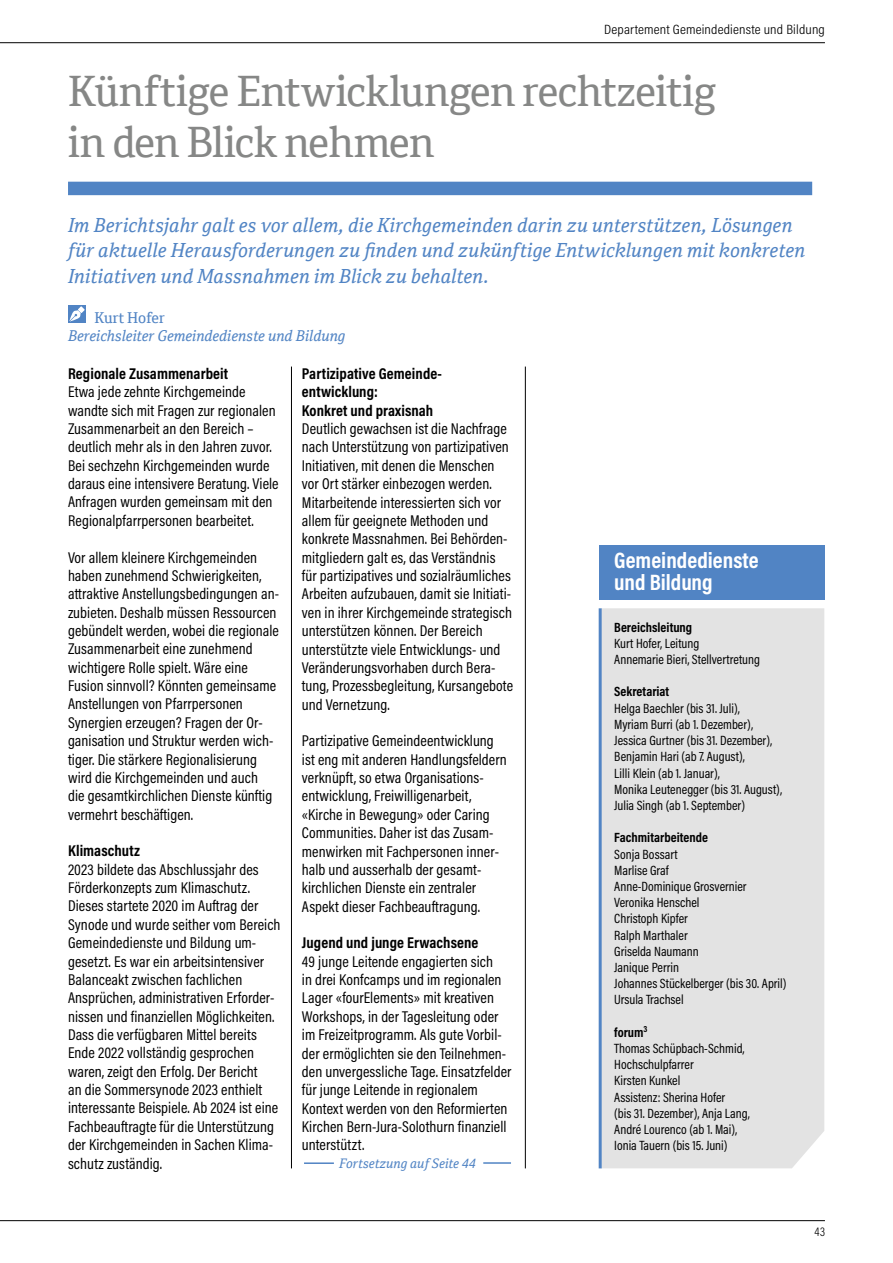
<style>
.page{position:relative;width:893px;height:1263px;background:#fff}
.page>*{position:absolute;margin:0;border:0;box-sizing:border-box;transform-origin:0 0}
.t1{font:42px/50.4px "Cordale";letter-spacing:-.015em;color:#868786}
.t2{font:700 22.5px/22.5px "Acumin Pro Cond";color:#fff}
.t3{font:italic 19.5px/25.5px "Cordale";letter-spacing:.005em;color:#5184c4}
.t4{font:15.75px/18.3px "Acumin Pro Cond";letter-spacing:.005em;color:#000}
.t5{font:700 15.75px/18.3px "Acumin Pro Cond";letter-spacing:.005em;color:#000}
.t6{font:italic 15px "Cordale";color:#5184c4}
.t7{font:15px "Cordale";color:#5184c4}
.t8{font:13.5px/16.2px "Acumin Pro Cond";color:#000}
.t9{font:700 13.5px "Acumin Pro Cond";color:#000}
.t10{font:300 13.5px "Acumin Pro Cond";letter-spacing:.01em;color:#000;scale:1.1 1}
.t11{font:italic 13.2px "Cordale";color:#5184c4}
.t12{font:300 12.75px "Acumin Pro Cond";color:#000}
.s1{font-weight:700}
</style>
<div class="page">
<hr style="left:0;top:1220px;width:825px;height:1px;background:#000">
<hr style="left:0;top:42px;width:825px;height:1px;background:#000">
<div style="left:68px;top:182px;width:744px;height:13px;background:#5184c4"></div>
<div style="left:68px;top:305px;width:17px;height:18px;background:#5184c4"></div>
<svg style="left:69px;top:310px;width:12px;height:12px"></svg>
<svg style="left:78px;top:306px;width:7px;height:7px"></svg>
<div style="left:602px;top:608px;width:222px;height:560px;background:#e3e3e3"></div>
<div style="left:599px;top:545px;width:225px;height:55px;background:#5184c4"></div>
<hr style="left:599px;top:608px;width:3px;height:560px;background:#5184c4">
<hr style="left:291px;top:367px;width:1px;height:801px;background:#000">
<hr style="left:525px;top:367px;width:1px;height:801px;background:#000">
<hr style="left:304px;top:1162px;width:30px;height:2px;background:#5184c4">
<hr style="left:483px;top:1162px;width:28px;height:2px;background:#5184c4">
<p class="t10" style="left:604px;top:21px;width:202px">Departement Gemeindedienste und Bildung</p>
<h1 class="t1" style="left:68px;top:67px;width:650px">Künftige Entwicklungen rechtzeitig in den Blick nehmen</h1>
<p class="t3" style="left:68px;top:212px;width:739px">Im Berichtsjahr galt es vor allem, die Kirchgemeinden darin zu unterstützen, Lösungen für aktuelle Herausforderungen zu finden und zukünftige Entwicklungen mit konkreten<br>Initiativen und Massnahmen im Blick zu behalten.</p>
<p class="t7" style="left:95px;top:309px;width:72px">Kurt Hofer</p>
<p class="t6" style="left:68px;top:327px;width:279px">Bereichsleiter Gemeindedienste und Bildung</p>
<p class="t5" style="left:68px;top:364px;width:162px">Regionale Zusammenarbeit</p>
<p class="t4" style="left:68px;top:382px;width:212px">Etwa jede zehnte Kirchgemeinde wandte sich mit Fragen zur regionalen Zusammenarbeit an den Bereich – deutlich mehr als in den Jahren zuvor.<br>Bei sechzehn Kirchgemeinden wurde daraus eine intensivere Beratung. Viele Anfragen wurden gemeinsam mit den Regionalpfarrpersonen bearbeitet.</p>
<p class="t4" style="left:68px;top:548px;width:212px">Vor allem kleinere Kirchgemeinden haben zunehmend Schwierigkeiten, attraktive Anstellungsbedingungen an&shy;zubieten. Deshalb müssen Ressourcen gebündelt werden, wobei die regionale Zusammenarbeit eine zunehmend wichtigere Rolle spielt. Wäre eine Fusion sinnvoll? Könnten gemeinsame Anstellungen von Pfarrpersonen Synergien erzeugen? Fragen der Or&shy;ganisation und Struktur werden wich&shy;tiger. Die stärkere Regionalisierung wird die Kirchgemeinden und auch<br>die gesamtkirchlichen Dienste künftig vermehrt beschäftigen.</p>
<p class="t5" style="left:68px;top:841px;width:74px">Klimaschutz</p>
<p class="t4" style="left:68px;top:860px;width:214px">2023 bildete das Abschlussjahr des Förderkonzepts zum Klimaschutz.<br>Dieses startete 2020 im Auftrag der Synode und wurde seither vom Bereich Gemeindedienste und Bildung um&shy;gesetzt. Es war ein arbeitsintensiver Balanceakt zwischen fachlichen Ansprüchen, administrativen Erforder&shy;nissen und finanziellen Möglichkeiten.<br>Dass die verfügbaren Mittel bereits Ende 2022 vollständig gesprochen waren, zeigt den Erfolg. Der Bericht<br>an die Sommersynode 2023 enthielt interessante Beispiele. Ab 2024 ist eine Fachbeauftragte für die Unterstützung der Kirchgemeinden in Sachen Klima&shy;schutz zuständig.</p>
<p class="t5" style="left:302px;top:364px;width:142px">Partizipative Gemeinde&shy;entwicklung:<br>Konkret und praxisnah</p>
<p class="t4" style="left:302px;top:419px;width:213px">Deutlich gewachsen ist die Nachfrage nach Unterstützung von partizipativen Initiativen, mit denen die Menschen vor Ort stärker einbezogen werden.<br>Mitarbeitende interessierten sich vor allem für geeignete Methoden und konkrete Massnahmen. Bei Behörden&shy;mitgliedern galt es, das Verständnis für partizipatives und sozialräumliches Arbeiten aufzubauen, damit sie Initiati&shy;ven in ihrer Kirchgemeinde strategisch unterstützen können. Der Bereich unterstützte viele Entwicklungs- und Veränderungsvorhaben durch Bera&shy;tung, Prozessbegleitung, Kursangebote und Vernetzung.</p>
<p class="t4" style="left:302px;top:731px;width:206px">Partizipative Gemeindeentwicklung ist eng mit anderen Handlungsfeldern verknüpft, so etwa Organisations&shy;entwicklung, Freiwilligenarbeit, «Kirche in Bewegung» oder Caring Communities. Daher ist das Zusam&shy;menwirken mit Fachpersonen inner&shy;halb und ausserhalb der gesamt&shy;kirchlichen Dienste ein zentraler Aspekt dieser Fachbeauftragung.</p>
<p class="t5" style="left:302px;top:933px;width:178px">Jugend und junge Erwachsene</p>
<p class="t4" style="left:302px;top:952px;width:211px">49 junge Leitende engagierten sich<br>in drei Konfcamps und im regionalen Lager «fourElements» mit kreativen Workshops, in der Tagesleitung oder im Freizeitprogramm. Als gute Vorbil&shy;der ermöglichten sie den Teilnehmen&shy;den unvergessliche Tage. Einsatzfelder für junge Leitende in regionalem Kontext werden von den Reformierten Kirchen Bern-Jura-Solothurn finanziell unterstützt.</p>
<p class="t11" style="left:339px;top:1156px;width:138px">Fortsetzung auf Seite 44</p>
<h2 class="t2" style="left:614px;top:548px;width:146px">Gemeindedienste und Bildung</h2>
<p class="t9" style="left:614px;top:618px;width:79px">Bereichsleitung</p>
<p class="t8" style="left:614px;top:635px;width:147px">Kurt Hofer, Leitung<br>Annemarie Bieri, Stellvertretung</p>
<p class="t9" style="left:614px;top:683px;width:57px">Sekretariat</p>
<p class="t8" style="left:614px;top:700px;width:169px">Helga Baechler (bis 31. Juli),<br>Myriam Burri (ab 1. Dezember),<br>Jessica Gurtner (bis 31. Dezember),<br>Benjamin Hari (ab 7. August),<br>Lilli Klein (ab 1. Januar),<br>Monika Leutenegger (bis 31. August),<br>Julia Singh (ab 1. September)</p>
<p class="t9" style="left:614px;top:829px;width:95px">Fachmitarbeitende</p>
<p class="t8" style="left:614px;top:845px;width:174px">Sonja Bossart<br>Marlise Graf<br>Anne-Dominique Grosvernier<br>Veronika Henschel<br>Christoph Kipfer<br>Ralph Marthaler<br>Griselda Naumann<br>Janique Perrin<br>Johannes Stückelberger (bis 30. April)<br>Ursula Trachsel</p>
<p class="t8" style="left:614px;top:1024px;width:137px"><span class="s1">forum</span><sup>3<br></sup>Thomas Schüpbach-Schmid,<br>Hochschulpfarrer<br>Kirsten Kunkel<br>Assistenz: Sherina Hofer<br>(bis 31. Dezember), Anja Lang,<br>André Lourenco (ab 1. Mai),<br>Ionia Tauern (bis 15. Juni)</p>
<p class="t12" style="left:814px;top:1224px;width:12px">43</p>
</div>
